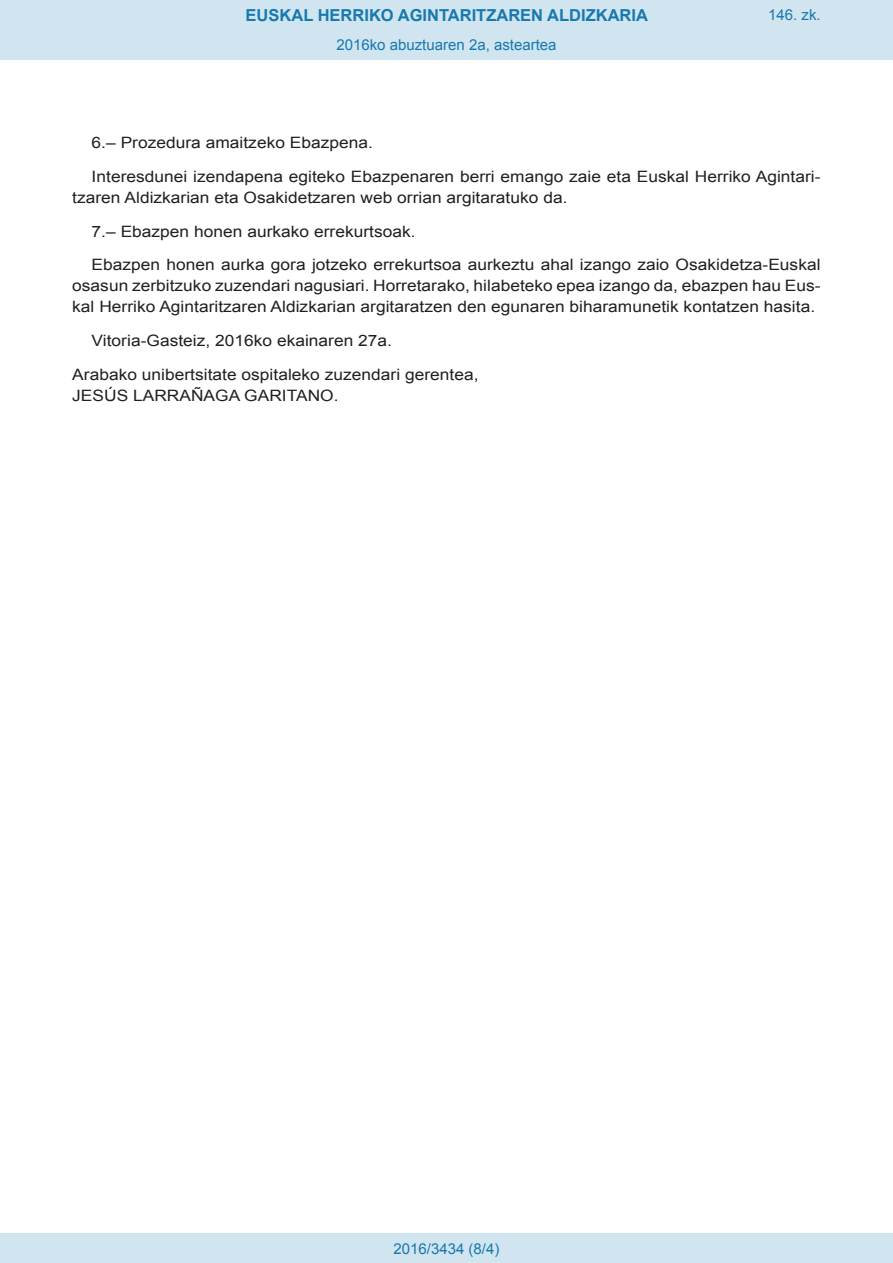
<style>
.page{position:relative;width:893px;height:1263px;background:#fff}
.page>*{position:absolute;margin:0;border:0;box-sizing:border-box;transform-origin:0 0}
.t1{font:700 16.5px "Arial";color:#1879ad}
.BOPVDetalle{font:15.6px/21px "Arial";color:#231f20;scale:1.11 1}
.BOPVFirmaPuesto{font:15.6px "Arial";color:#231f20;scale:1.11 1}
.BOPVFirmaLugFec{font:15.6px "Arial";color:#231f20;scale:1.11 1}
.BOPVFirmaNombre{font:15.6px "Arial";color:#231f20;scale:1.11 1}
.Paginacion_Centro{font:15px "Arial";color:#1879ad}
</style>
<div class="page">
<div style="left:0;top:0;width:893px;height:60px;background:#d0e5f0"></div>
<div style="left:0;top:1233px;width:893px;height:30px;background:#d0e5f0"></div>
<p class="t1" style="left:246px;top:4px;width:404px">EUSKAL HERRIKO AGINTARITZAREN ALDIZKARIA</p>
<p class="Paginacion_Centro" style="left:336px;top:35px;width:222px">2016ko abuztuaren 2a, asteartea</p>
<p class="Paginacion_Centro" style="left:768px;top:5px;width:54px">146. zk.</p>
<p class="BOPVDetalle" style="left:92px;top:132px;width:255px">6.– Prozedura amaitzeko Ebazpena.</p>
<p class="BOPVDetalle" style="left:72px;top:166px;width:676px;text-indent:19px">Interesdunei izendapena egiteko Ebazpenaren berri emango zaie eta Euskal Herriko Agintari&shy;tzaren Aldizkarian eta Osakidetzaren web orrian argitaratuko da.</p>
<p class="BOPVDetalle" style="left:92px;top:221px;width:293px">7.– Ebazpen honen aurkako errekurtsoak.</p>
<p class="BOPVDetalle" style="left:72px;top:255px;width:676px;text-align:justify;text-indent:19px">Ebazpen honen aurka gora jotzeko errekurtsoa aurkeztu ahal izango zaio Osakidetza-Euskal osasun zerbitzuko zuzendari nagusiari. Horretarako, hilabeteko epea izango da, ebazpen hau Eus&shy;kal Herriko Agintaritzaren Aldizkarian argitaratzen den egunaren biharamunetik kontatzen hasita.</p>
<p class="BOPVFirmaLugFec" style="left:92px;top:330px;width:272px">Vitoria-Gasteiz, 2016ko ekainaren 27a.</p>
<p class="BOPVFirmaPuesto" style="left:72px;top:364px;width:367px">Arabako unibertsitate ospitaleko zuzendari gerentea,</p>
<p class="BOPVFirmaNombre" style="left:72px;top:385px;width:241px">JESÚS LARRAÑAGA GARITANO.</p>
<p class="Paginacion_Centro" style="left:393px;top:1238px;width:107px">2016/3434 (8/4)</p>
</div>
